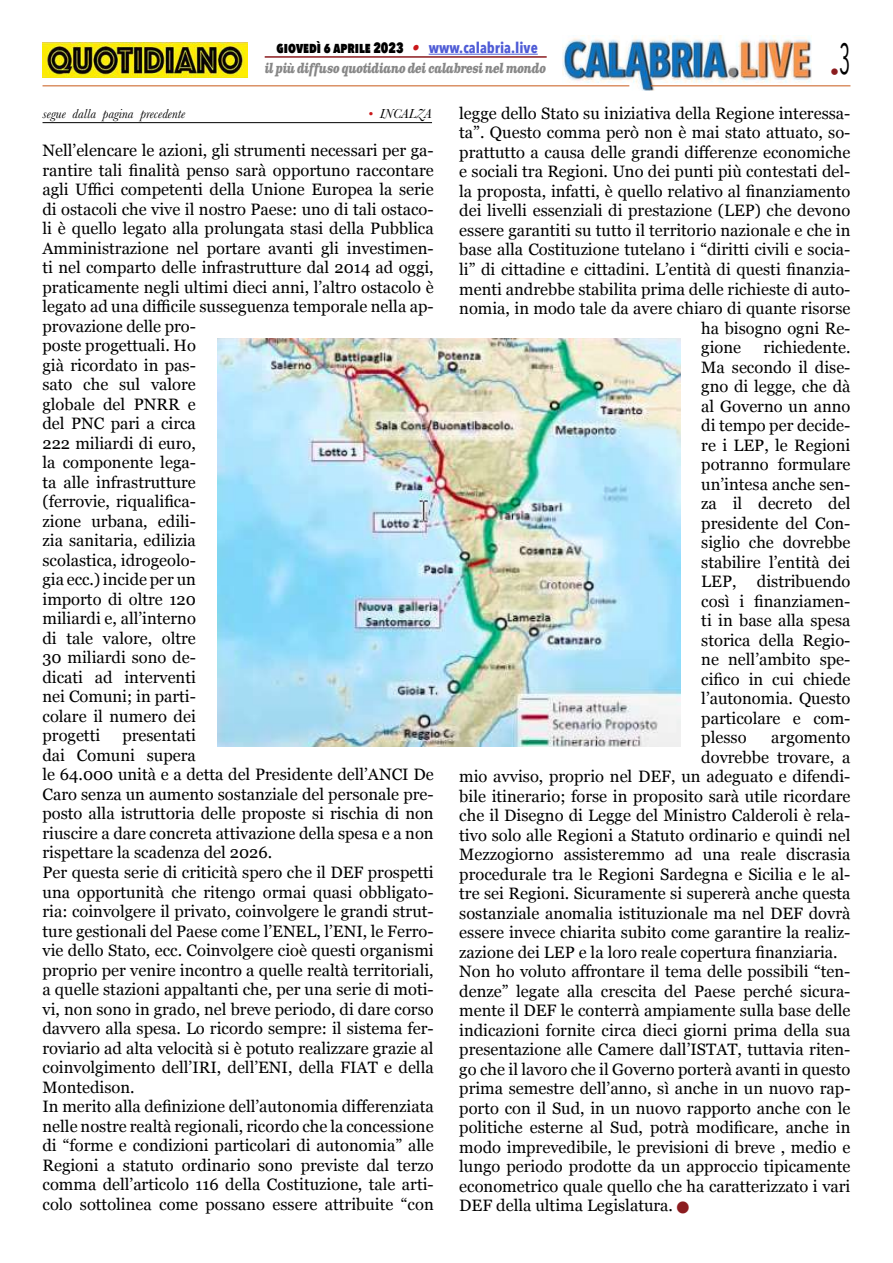
<style>
.page{position:relative;width:893px;height:1263px;background:#fff}
.page>*{position:absolute;margin:0;border:0;box-sizing:border-box;transform-origin:0 0}
.t1{font:18px "Avenir Next Condensed";color:#8b1c1f}
.t2{font:16.5px/19.5px "Georgia";color:#000}
.t3{font:800 15px "Avenir Next Condensed";color:#000;scale:.9 1}
.t4{font:italic 700 13.5px "Clarendon Text Pro";letter-spacing:-.05em;color:#878787;scale:.79 1}
.t5{font:italic 13.5px "Baskerville";color:#000}
.s1{font-family:"Clarendon Text Pro";font-weight:700;font-style:italic;color:#ca181a}
.s2{font-weight:700;color:#4f5cd6}
.s3{color:#ca181a}
.s4{color:#8b1c1f}
</style>
<div class="page">
<img style="left:563px;top:36px;width:248px;height:54px">
<hr style="left:43px;top:85px;width:586px;height:1px;background:#c85a19">
<hr style="left:651px;top:85px;width:199px;height:1px;background:#c85a19">
<hr style="left:429px;top:54px;width:109px;height:1px;background:#4f5cd6">
<hr style="left:265px;top:56px;width:282px;height:2px;background:#8b1c1f">
<img style="left:43px;top:43px;width:204px;height:34px">
<hr style="left:43px;top:122px;width:389px;height:1px;background:#000">
<img style="left:217px;top:339px;width:463px;height:408px">
<p class="t3" style="left:277px;top:38px;width:292px">GIOVEDÌ 6 APRILE 2023 <span class="s1">•</span> <span class="s2">www.calabria.live</span></p>
<p class="t4" style="left:265px;top:60px;width:358px">il più diffuso quotidiano dei calabresi nel mondo</p>
<p class="t1" style="left:830px;top:57px;width:22px">•<sup>3</sup></p>
<p class="t5" style="left:43px;top:105px;width:144px">segue dalla pagina precedente</p>
<p class="t5" style="left:368px;top:105px;width:65px"><span class="s3">•</span> INCALZA</p>
<p class="t2" style="left:43px;top:140px;width:393px">Nell’elencare le azioni, gli strumenti necessari per ga&shy;rantire tali finalità penso sarà opportuno raccontare agli Uffici competenti della Unione Europea la serie di ostacoli che vive il nostro Paese: uno di tali ostaco&shy;li è quello legato alla prolungata stasi della Pubblica<br>Amministrazione nel portare avanti gli investimen&shy;ti nel comparto delle infrastrutture dal 2014 ad oggi, praticamente negli ultimi dieci anni, l’altro ostacolo è legato ad una difficile susseguenza temporale nella ap&shy;provazione delle pro-<br>poste progettuali. Ho<br>già ricordato in pas-<br>sato che sul valore<br>globale del PNRR e<br>del PNC pari a circa<br>222 miliardi di euro,<br>la componente lega-<br>ta alle infrastrutture<br>(ferrovie, riqualifica-<br>zione urbana, edili-<br>zia sanitaria, edilizia<br>scolastica, idrogeolo-<br>gia ecc.) incide per un<br>importo di oltre 120<br>miliardi e, all’interno<br>di tale valore, oltre<br>30 miliardi sono de-<br>dicati ad interventi<br>nei Comuni; in parti-<br>colare il numero dei<br>progetti</p>
<p class="t2" style="left:43px;top:725px;width:393px;text-indent:80px">presentati<br>dai Comuni supera<br>le 64.000 unità e a detta del Presidente dell’ANCI De Caro senza un aumento sostanziale del personale pre&shy;posto alla istruttoria delle proposte si rischia di non riuscire a dare concreta attivazione della spesa e a non rispettare la scadenza del 2026.<br>Per questa serie di criticità spero che il DEF prospetti una opportunità che ritengo ormai quasi obbligato&shy;ria: coinvolgere il privato, coinvolgere le grandi strut&shy;ture gestionali del Paese come l’ENEL, l’ENI, le Ferro&shy;vie dello Stato, ecc. Coinvolgere cioè questi organismi proprio per venire incontro a quelle realtà territoriali, a quelle stazioni appaltanti che, per una serie di moti&shy;vi, non sono in grado, nel breve periodo, di dare corso davvero alla spesa. Lo ricordo sempre: il sistema fer&shy;roviario ad alta velocità si è potuto realizzare grazie al coinvolgimento dell’IRI, dell’ENI, della FIAT e della Montedison.<br>In merito alla definizione dell’autonomia differenziata nelle nostre realtà regionali, ricordo che la concessione di “forme e condizioni particolari di autonomia” alle Regioni a statuto ordinario sono previste dal terzo comma dell’articolo 116 della Costituzione, tale arti&shy;colo sottolinea come possano essere attribuite “con</p>
<p class="t2" style="left:459px;top:103px;width:393px">legge dello Stato su iniziativa della Regione interessa-</p>
<p class="t2" style="left:459px;top:122px;width:393px">ta”. Questo comma però non è mai stato attuato, so-</p>
<p class="t2" style="left:459px;top:142px;width:393px">prattutto a causa delle grandi differenze economiche</p>
<p class="t2" style="left:459px;top:161px;width:393px">e sociali tra Regioni. Uno dei punti più contestati del-</p>
<p class="t2" style="left:459px;top:181px;width:393px">la proposta, infatti, è quello relativo al finanziamento</p>
<p class="t2" style="left:459px;top:200px;width:393px">dei livelli essenziali di prestazione (LEP) che devono</p>
<p class="t2" style="left:459px;top:220px;width:393px">essere garantiti su tutto il territorio nazionale e che in</p>
<p class="t2" style="left:459px;top:239px;width:393px">base alla Costituzione tutelano i “diritti civili e socia-</p>
<p class="t2" style="left:459px;top:259px;width:393px">li” di cittadine e cittadini. L’entità di questi finanzia-</p>
<p class="t2" style="left:459px;top:278px;width:393px">menti andrebbe stabilita prima delle richieste di auto-</p>
<p class="t2" style="left:459px;top:298px;width:393px">nomia, in modo tale da avere chiaro di quante risorse</p>
<p class="t2" style="left:701px;top:317px;width:151px">ha bisogno ogni Re-</p>
<p class="t2" style="left:701px;top:337px;width:41px">gione</p>
<p class="t2" style="left:701px;top:337px;width:151px;text-align:justify;text-indent:62px">richiedente.<br>Ma secondo il dise&shy;gno di legge, che dà al Governo un anno di tempo per decide&shy;re i LEP, le Regioni potranno formulare un’intesa anche sen&shy;za il decreto del presidente del Con&shy;siglio che dovrebbe stabilire l’entità dei LEP, distribuendo così i finanziamen&shy;ti in base alla spesa storica della Regio&shy;ne nell’ambito spe&shy;cifico in cui chiede l’autonomia. Questo particolare e com&shy;plesso</p>
<p class="t2" style="left:771px;top:727px;width:81px">argomento</p>
<p class="t2" style="left:701px;top:746px;width:151px">dovrebbe trovare, a</p>
<p class="t2" style="left:459px;top:766px;width:393px">mio avviso, proprio nel DEF, un adeguato e difendi-</p>
<p class="t2" style="left:459px;top:785px;width:393px">bile itinerario; forse in proposito sarà utile ricordare</p>
<p class="t2" style="left:459px;top:805px;width:393px">che il Disegno di Legge del Ministro Calderoli è rela-</p>
<p class="t2" style="left:459px;top:824px;width:393px">tivo solo alle Regioni a Statuto ordinario e quindi nel</p>
<p class="t2" style="left:459px;top:844px;width:393px">Mezzogiorno assisteremmo ad una reale discrasia</p>
<p class="t2" style="left:459px;top:863px;width:393px">procedurale tra le Regioni Sardegna e Sicilia e le al-</p>
<p class="t2" style="left:459px;top:883px;width:393px">tre sei Regioni. Sicuramente si supererà anche questa</p>
<p class="t2" style="left:459px;top:902px;width:393px">sostanziale anomalia istituzionale ma nel DEF dovrà</p>
<p class="t2" style="left:459px;top:922px;width:393px">essere invece chiarita subito come garantire la realiz-</p>
<p class="t2" style="left:459px;top:941px;width:380px">zazione dei LEP e la loro reale copertura finanziaria.</p>
<p class="t2" style="left:459px;top:961px;width:393px">Non ho voluto affrontare il tema delle possibili “ten-</p>
<p class="t2" style="left:459px;top:980px;width:393px">denze” legate alla crescita del Paese perché sicura-</p>
<p class="t2" style="left:459px;top:1000px;width:393px">mente il DEF le conterrà ampiamente sulla base delle</p>
<p class="t2" style="left:459px;top:1019px;width:393px">indicazioni fornite circa dieci giorni prima della sua</p>
<p class="t2" style="left:459px;top:1039px;width:393px">presentazione alle Camere dall’ISTAT, tuttavia riten-</p>
<p class="t2" style="left:459px;top:1058px;width:393px">go che il lavoro che il Governo porterà avanti in questo</p>
<p class="t2" style="left:459px;top:1078px;width:393px">prima semestre dell’anno, sì anche in un nuovo rap-</p>
<p class="t2" style="left:459px;top:1097px;width:393px">porto con il Sud, in un nuovo rapporto anche con le</p>
<p class="t2" style="left:459px;top:1117px;width:393px">politiche esterne al Sud, potrà modificare, anche in</p>
<p class="t2" style="left:459px;top:1136px;width:393px">modo imprevedibile, le previsioni di breve , medio e</p>
<p class="t2" style="left:459px;top:1156px;width:393px">lungo periodo prodotte da un approccio tipicamente</p>
<p class="t2" style="left:459px;top:1175px;width:393px">econometrico quale quello che ha caratterizzato i vari</p>
<p class="t2" style="left:459px;top:1195px;width:231px">DEF della ultima Legislatura. <span class="s4">■</span></p>
</div>
